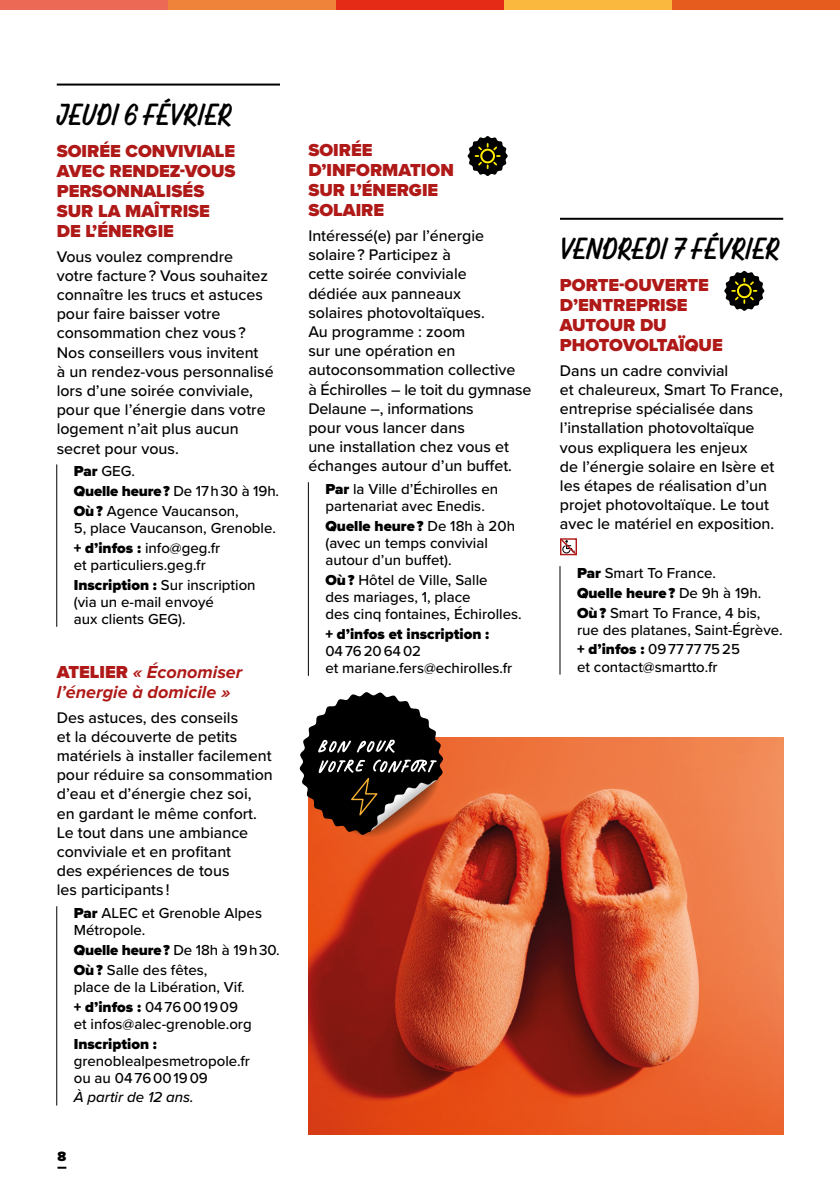
<style>
.page{position:relative;width:840px;height:1191px;background:#fff}
.page>*{position:absolute;margin:0;border:0;box-sizing:border-box;transform-origin:0 0}
.P_Date_événement{font:28px "Chaumont Script";letter-spacing:.01em;color:#000}
.H3_Titre_événement_ss_date{font:900 18px/20px "Proxima Nova";color:#af1917}
.H3_Titre_événement_seul{font:900 18px/20px "Proxima Nova";color:#af1917}
.H3_Titre_événement_seul-2{font:italic 700 18px/20px "Proxima Nova";color:#af1917}
.P_Descriptif_événement{font:500 16px/19.2px "Proxima Nova";color:#000}
.P_détails_événements{font:500 15px/17px "Proxima Nova";color:#000}
.P_détails_événements-2{font:900 15px "Proxima Nova";letter-spacing:-.01em;color:#000}
.P_détails_événements-3{font:italic 500 15px "Proxima Nova";color:#000}
.t1{font:900 14px "Proxima Nova";color:#000}
.s1{font-weight:900}
.s2{font-weight:500}
.s3{font-weight:900;font-style:normal}
</style>
<div class="page">
<div style="left:0;top:0;width:168px;height:9px;background:#ec6955"></div>
<div style="left:168px;top:0;width:168px;height:9px;background:#f0833a"></div>
<div style="left:336px;top:0;width:167px;height:9px;background:#e52b16"></div>
<div style="left:503px;top:0;width:168px;height:9px;background:#fab83f"></div>
<div style="left:671px;top:0;width:168px;height:9px;background:#e65b1e"></div>
<img style="left:308px;top:737px;width:474px;height:397px">
<svg style="left:299px;top:692px;width:144px;height:145px"></svg>
<hr style="left:57px;top:84px;width:223px;height:2px;background:#000">
<hr style="left:56px;top:464px;width:1px;height:163px;background:#000">
<hr style="left:56px;top:906px;width:1px;height:199px;background:#000">
<hr style="left:308px;top:482px;width:1px;height:194px;background:#000">
<svg style="left:467px;top:136px;width:40px;height:40px"></svg>
<hr style="left:559px;top:218px;width:223px;height:2px;background:#000">
<hr style="left:559px;top:566px;width:1px;height:108px;background:#000">
<svg style="left:724px;top:271px;width:40px;height:40px"></svg>
<svg style="left:560px;top:538px;width:16px;height:17px"></svg>
<svg style="left:57px;top:1166px;width:9px;height:2px"></svg>
<h3 class="P_Date_événement" style="left:57px;top:96px;width:176px">JEUDI 6 FÉVRIER</h3>
<p class="H3_Titre_événement_ss_date" style="left:57px;top:140px;width:180px">SOIRÉE CONVIVIALE<br>AVEC RENDEZ-VOUS<br>PERSONNALISÉS<br>SUR LA MAÎTRISE<br>DE L’ÉNERGIE</p>
<p class="P_Descriptif_événement" style="left:57px;top:246px;width:218px">Vous voulez comprendre<br>votre facture ? Vous souhaitez connaître les trucs et astuces pour faire baisser votre consommation chez vous ?<br>Nos conseillers vous invitent<br>à un rendez-vous personnalisé lors d’une soirée conviviale, pour que l’énergie dans votre logement n’ait plus aucun secret pour vous.</p>
<h3 class="P_détails_événements" style="left:74px;top:462px;width:63px"><span class="s1">Par</span> GEG.</h3>
<h3 class="P_détails_événements-2" style="left:74px;top:480px;width:207px">Quelle heure ? <span class="s2">De 17 h 30 à 19h.</span></h3>
<h3 class="P_détails_événements" style="left:74px;top:502px;width:204px"><span class="s1">Où ?</span> Agence Vaucanson,<br>5, place Vaucanson, Grenoble.</h3>
<h3 class="P_détails_événements" style="left:74px;top:539px;width:148px"><span class="s1">+ d’infos :</span> info@geg.fr et particuliers.geg.fr</h3>
<h3 class="P_détails_événements" style="left:74px;top:575px;width:183px"><span class="s1">Inscription :</span> Sur inscription (via un e-mail envoyé<br>aux clients GEG).</h3>
<h4 class="H3_Titre_événement_seul-2" style="left:57px;top:662px;width:187px"><span class="s3">ATELIER</span> « Économiser l’énergie à domicile »</h4>
<p class="P_Descriptif_événement" style="left:57px;top:707px;width:217px">Des astuces, des conseils<br>et la découverte de petits matériels à installer facilement pour réduire sa consommation d’eau et d’énergie chez soi, en gardant le même confort.<br>Le tout dans une ambiance conviviale et en profitant<br>des expériences de tous<br>les participants !</p>
<h3 class="P_détails_événements" style="left:74px;top:904px;width:190px"><span class="s1">Par</span> ALEC et Grenoble Alpes<br>Métropole.</h3>
<h3 class="P_détails_événements-2" style="left:74px;top:938px;width:207px">Quelle heure ? <span class="s2">De 18h à 19 h 30.</span></h3>
<h3 class="P_détails_événements" style="left:74px;top:960px;width:172px"><span class="s1">Où ?</span> Salle des fêtes, place de la Libération, Vif.</h3>
<h3 class="P_détails_événements" style="left:74px;top:997px;width:179px"><span class="s1">+ d’infos :</span> 04 76 00 19 09 et infos@alec-grenoble.org</h3>
<h3 class="P_détails_événements" style="left:74px;top:1034px;width:177px"><span class="s1">Inscription : </span>grenoblealpesmetropole.fr ou au 04 76 00 19 09</h3>
<h3 class="P_détails_événements-3" style="left:74px;top:1086px;width:121px">À partir de 12 ans.</h3>
<p class="t1" style="left:57px;top:1146px;width:10px">8</p>
<h4 class="H3_Titre_événement_seul" style="left:308px;top:140px;width:147px">SOIRÉE<br>D’INFORMATION<br>SUR L’ÉNERGIE<br>SOLAIRE</h4>
<p class="P_Descriptif_événement" style="left:308px;top:225px;width:224px">Intéressé(e) par l’énergie solaire ? Participez à<br>cette soirée conviviale<br>dédiée aux panneaux<br>solaires photovoltaïques.<br>Au programme : zoom<br>sur une opération en autoconsommation collective<br>à Échirolles – le toit du gymnase<br>Delaune –, informations<br>pour vous lancer dans<br>une installation chez vous et échanges autour d’un buffet.</p>
<h3 class="P_détails_événements" style="left:325px;top:480px;width:174px"><span class="s1">Par</span> la Ville d’Échirolles en partenariat avec Enedis.</h3>
<h3 class="P_détails_événements" style="left:325px;top:517px;width:191px"><span class="s1">Quelle heure ?</span> De 18h à 20h (avec un temps convivial autour d’un buffet).</h3>
<h3 class="P_détails_événements" style="left:325px;top:571px;width:198px"><span class="s1">Où ?</span> Hôtel de Ville, Salle<br>des mariages, 1, place<br>des cinq fontaines, Échirolles.</h3>
<h3 class="P_détails_événements" style="left:325px;top:624px;width:188px"><span class="s1">+ d’infos et inscription :<br></span>04 76 20 64 02<br>et mariane.fers@echirolles.fr</h3>
<h3 class="P_Date_événement" style="left:559px;top:230px;width:221px">VENDREDI 7 FÉVRIER</h3>
<p class="H3_Titre_événement_ss_date" style="left:559px;top:275px;width:164px">PORTE-OUVERTE<br>D’ENTREPRISE<br>AUTOUR DU<br>PHOTOVOLTAÏQUE</p>
<p class="P_Descriptif_événement" style="left:559px;top:360px;width:224px">Dans un cadre convivial<br>et chaleureux, Smart To France, entreprise spécialisée dans l’installation photovoltaïque vous expliquera les enjeux<br>de l’énergie solaire en Isère et les étapes de réalisation d’un projet photovoltaïque. Le tout avec le matériel en exposition.</p>
<h3 class="P_détails_événements" style="left:576px;top:564px;width:140px"><span class="s1">Par</span> Smart To France.</h3>
<h3 class="P_détails_événements-2" style="left:576px;top:581px;width:186px">Quelle heure ? <span class="s2">De 9h à 19h.</span></h3>
<h3 class="P_détails_événements" style="left:576px;top:603px;width:207px"><span class="s1">Où ?</span> Smart To France, 4 bis, rue des platanes, Saint-Égrève.</h3>
<h3 class="P_détails_événements" style="left:576px;top:640px;width:164px"><span class="s1">+ d’infos :</span> 09 77 77 75 25 et contact@smartto.fr</h3>
</div>
